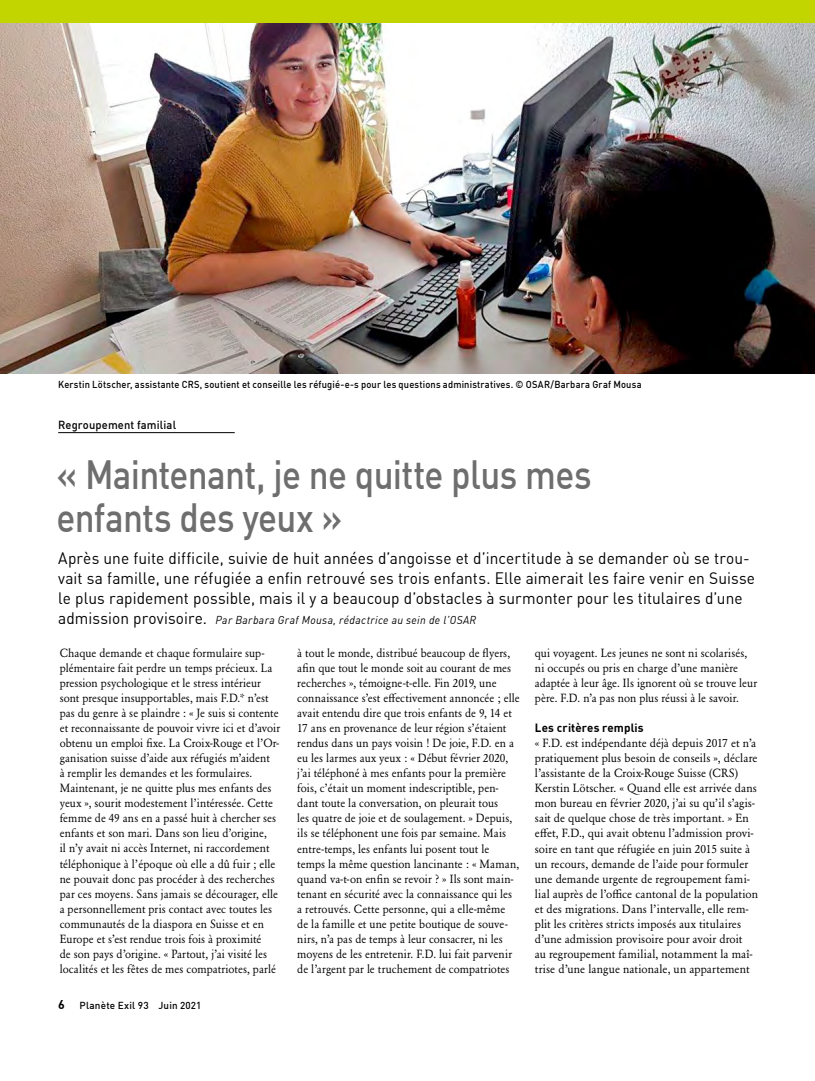
<style>
.page{position:relative;width:815px;height:1081px;background:#fff}
.page>*{position:absolute;margin:0;border:0;box-sizing:border-box;transform-origin:0 0}
.t1{font:500 40px/42.5px "DIN Offc";letter-spacing:-.02em;color:#6e6e6e;scale:.88 1}
.t2{font:16.25px/20px "DIN Offc";letter-spacing:.005em;color:#000;scale:.95 1}
.t3{font:11.75px/15px "Garamond BE Pro";letter-spacing:.005em;color:#000;scale:.95 1}
.t4{font:11.75px/15px "Garamond BE Pro";letter-spacing:.005em;color:#000}
.t5{font:700 11.75px "DIN Offc";letter-spacing:.01em;color:#000}
.t6{font:500 11.5px "DIN Offc";letter-spacing:.01em;color:#000}
.t7{font:italic 11.25px "DIN Offc";letter-spacing:.035em;color:#000;scale:.95 1}
.t8{font:500 10px "DIN Offc";letter-spacing:.02em;color:#000;scale:.93 1}
.t9{font:500 10px "DIN Offc";letter-spacing:.02em;color:#000}
.s1{font-style:normal;font-size:16.25px}
.s2{font-weight:700;font-size:12.5px}
</style>
<div class="page">
<div style="left:0;top:0;width:815px;height:23px;background:#c2d500"></div>
<hr style="left:58px;top:432px;width:177px;height:1px;background:#000">
<img style="left:0;top:23px;width:815px;height:350px">
<p class="t8" style="left:58px;top:378px;width:629px">Kerstin Lötscher, assistante CRS, soutient et conseille les réfugié-e-s pour les questions administratives. © OSAR/Barbara Graf Mousa</p>
<p class="t6" style="left:58px;top:417px;width:119px">Regroupement familial</p>
<h1 class="t1" style="left:56px;top:454px;width:610px">« Maintenant, je ne quitte plus mes enfants des yeux »</h1>
<p class="t2" style="left:58px;top:548px;width:735px">Après une fuite difficile, suivie de huit années d’angoisse et d’incertitude à se demander où se trou&shy;vait sa famille, une réfugiée a enfin retrouvé ses trois enfants. Elle aimerait les faire venir en Suisse le plus rapidement possible, mais il y a beaucoup d’obstacles à surmonter pour les titulaires d’une</p>
<p class="t7" style="left:58px;top:613px;width:442px"><span class="s1">admission provisoire.</span> Par Barbara Graf Mousa, rédactrice au sein de l’OSAR</p>
<p class="t3" style="left:60px;top:645px;width:234px">Chaque demande et chaque formulaire sup&shy;plémentaire fait perdre un temps précieux. La pression psychologique et le stress intérieur sont presque insupportables, mais F.D.* n’est pas du genre à se plaindre : « Je suis si contente et reconnaissante de pouvoir vivre ici et d’avoir obtenu un emploi fixe. La Croix-Rouge et l’Or&shy;ganisation suisse d’aide aux réfugiés m’aident<br>à remplir les demandes et les formulaires.<br>Maintenant, je ne quitte plus mes enfants des yeux », sourit modestement l’intéressée. Cette femme de 49 ans en a passé huit à chercher ses enfants et son mari. Dans son lieu d’origine,<br>il n’y avait ni accès Internet, ni raccordement téléphonique à l’époque où elle a dû fuir ; elle ne pouvait donc pas procéder à des recherches par ces moyens. Sans jamais se décourager, elle a personnellement pris contact avec toutes les communautés de la diaspora en Suisse et en Europe et s’est rendue trois fois à proximité<br>de son pays d’origine. « Partout, j’ai visité les localités et les fêtes de mes compatriotes, parlé</p>
<p class="t3" style="left:297px;top:645px;width:236px">à tout le monde, distribué beaucoup de flyers, afin que tout le monde soit au courant de mes recherches », témoigne-t-elle. Fin 2019, une connaissance s’est effectivement annoncée ; elle avait entendu dire que trois enfants de 9, 14 et 17 ans en provenance de leur région s’étaient rendus dans un pays voisin ! De joie, F.D. en a eu les larmes aux yeux : « Début février 2020, j’ai téléphoné à mes enfants pour la première fois, c’était un moment indescriptible, pen&shy;dant toute la conversation, on pleurait tous<br>les quatre de joie et de soulagement. » Depuis, ils se téléphonent une fois par semaine. Mais entre-temps, les enfants lui posent tout le temps la même question lancinante : « Maman, quand va-t-on enfin se revoir ? » Ils sont main&shy;tenant en sécurité avec la connaissance qui les a retrouvés. Cette personne, qui a elle-même<br>de la famille et une petite boutique de souve&shy;nirs, n’a pas de temps à leur consacrer, ni les moyens de les entretenir. F.D. lui fait parvenir de l’argent par le truchement de compatriotes</p>
<p class="t3" style="left:535px;top:645px;width:235px">qui voyagent. Les jeunes ne sont ni scolarisés, ni occupés ou pris en charge d’une manière adaptée à leur âge. Ils ignorent où se trouve leur père. F.D. n’a pas non plus réussi à le savoir.</p>
<p class="t5" style="left:535px;top:720px;width:110px">Les critères remplis</p>
<p class="t4" style="left:535px;top:735px;width:225px">« F.D. est indépendante déjà depuis 2017 et n’a pratiquement plus besoin de conseils », déclare l’assistante de la Croix-Rouge Suisse (CRS)<br>Kerstin Lötscher. « Quand elle est arrivée dans mon bureau en février 2020, j’ai su qu’il s’agis&shy;sait de quelque chose de très important. » En effet, F.D., qui avait obtenu l’admission provi&shy;soire en tant que réfugiée en juin 2015 suite à un recours, demande de l’aide pour formuler une demande urgente de regroupement fami&shy;lial auprès de l’office cantonal de la population et des migrations. Dans l’intervalle, elle rem&shy;plit les critères stricts imposés aux titulaires d’une admission provisoire pour avoir droit<br>au regroupement familial, notamment la maî&shy;trise d’une langue nationale, un appartement</p>
<p class="t9" style="left:58px;top:999px;width:145px"><span class="s2">6</span> Planète Exil 93 Juin 2021</p>
</div>
